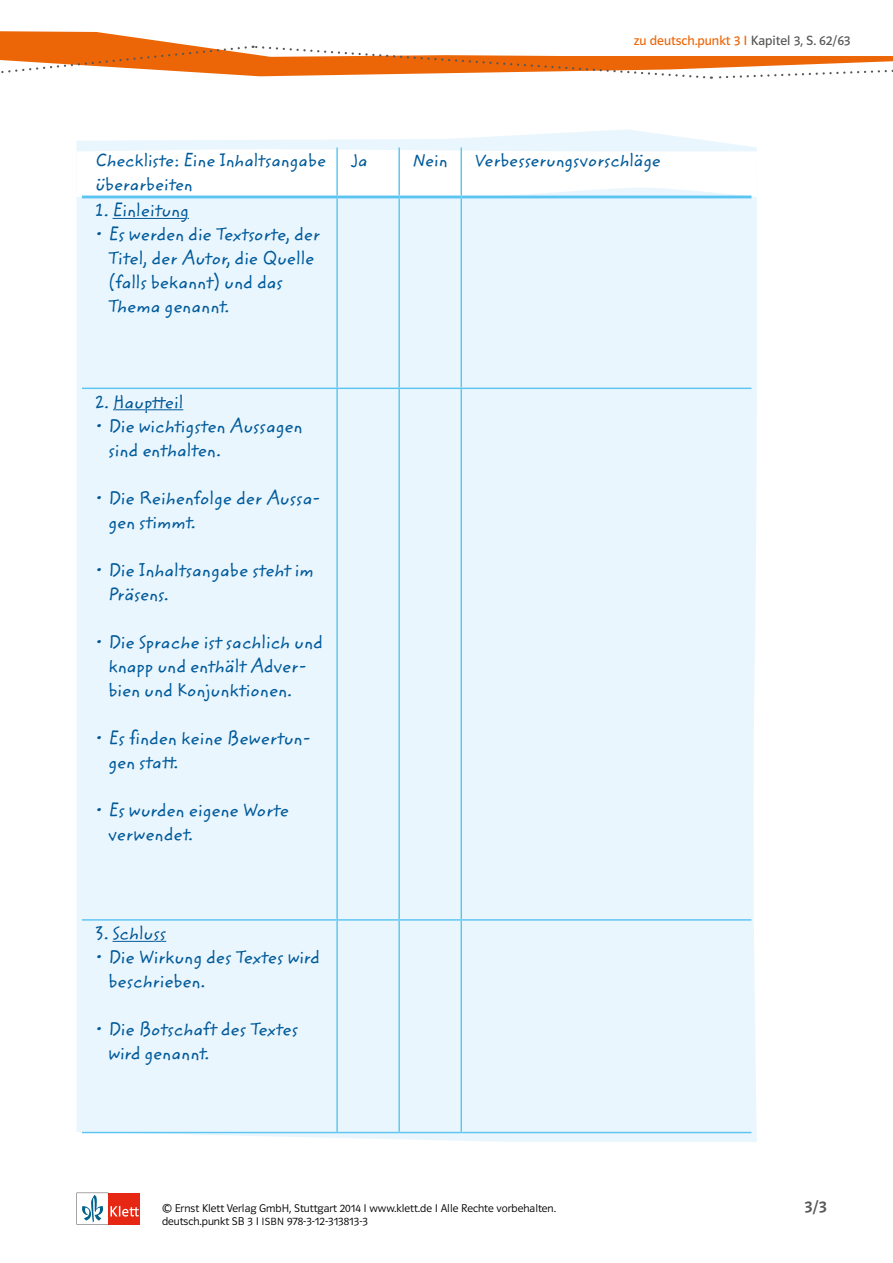
<style>
.page{position:relative;width:893px;height:1263px;background:#fff}
.page>*{position:absolute;margin:0;border:0;box-sizing:border-box;transform-origin:0 0}
.Schülerschrift_Aufzä{font:18.45px/24px "Zemke Hand ITC";color:#005a9a}
.Schülerschrift{font:18.45px "Zemke Hand ITC";color:#005a9a}
.Tabelle{font:18px/24px "Zemke Hand ITC";color:#005a9a}
.OM_Seitenzahl{font:16.5px "Polo ST11 K Krftg";color:#575756}
.Kolumnentitel{font:13.5px "Polo ST11 K Buch";color:#ec6608}
.t1{font:11.25px/12.8px "Polo ST11 K Leicht";color:#000}
.s1{color:#575756}
.s2{font-size:10.5px}
</style>
<div class="page">
<svg style="left:77px;top:1193px;width:63px;height:31px"></svg>
<svg style="left:0;top:31px;width:893px;height:48px"></svg>
<div style="left:77px;top:129px;width:680px;height:1013px;background:#eaf6fe"></div>
<hr style="left:336px;top:148px;width:2px;height:48px;background:#5bc5f2">
<hr style="left:398px;top:148px;width:2px;height:48px;background:#5bc5f2">
<hr style="left:461px;top:148px;width:1px;height:48px;background:#5bc5f2">
<hr style="left:336px;top:198px;width:2px;height:190px;background:#5bc5f2">
<hr style="left:398px;top:198px;width:2px;height:190px;background:#5bc5f2">
<hr style="left:461px;top:198px;width:1px;height:190px;background:#5bc5f2">
<hr style="left:82px;top:388px;width:255px;height:1px;background:#5bc5f2">
<hr style="left:337px;top:388px;width:62px;height:1px;background:#5bc5f2">
<hr style="left:336px;top:389px;width:2px;height:530px;background:#5bc5f2">
<hr style="left:399px;top:388px;width:62px;height:1px;background:#5bc5f2">
<hr style="left:398px;top:389px;width:2px;height:530px;background:#5bc5f2">
<hr style="left:461px;top:388px;width:290px;height:1px;background:#5bc5f2">
<hr style="left:461px;top:389px;width:1px;height:530px;background:#5bc5f2">
<hr style="left:82px;top:919px;width:255px;height:2px;background:#5bc5f2">
<hr style="left:337px;top:919px;width:62px;height:2px;background:#5bc5f2">
<hr style="left:336px;top:921px;width:2px;height:211px;background:#5bc5f2">
<hr style="left:399px;top:919px;width:62px;height:2px;background:#5bc5f2">
<hr style="left:398px;top:921px;width:2px;height:211px;background:#5bc5f2">
<hr style="left:461px;top:919px;width:290px;height:2px;background:#5bc5f2">
<hr style="left:461px;top:921px;width:1px;height:211px;background:#5bc5f2">
<hr style="left:82px;top:1132px;width:255px;height:1px;background:#5bc5f2">
<hr style="left:337px;top:1132px;width:62px;height:1px;background:#5bc5f2">
<hr style="left:399px;top:1132px;width:62px;height:1px;background:#5bc5f2">
<hr style="left:461px;top:1132px;width:290px;height:1px;background:#5bc5f2">
<svg style="left:77px;top:149px;width:680px;height:74px"></svg>
<svg style="left:113px;top:355px;width:70px;height:58px;background:#e4f2fc"></svg>
<hr style="left:113px;top:941px;width:53px;height:1px;background:#005a9a">
<svg style="left:113px;top:923px;width:54px;height:18px"></svg>
<p class="Kolumnentitel" style="left:634px;top:33px;width:218px">zu deutsch.punkt 3 I <span class="s1">Kapitel 3, S. 62/63</span></p>
<p class="Tabelle" style="left:96px;top:149px;width:232px">Checkliste: Eine Inhaltsangabe überarbeiten</p>
<p class="Tabelle" style="left:351px;top:149px;width:19px">Ja</p>
<p class="Tabelle" style="left:413px;top:149px;width:36px">Nein</p>
<p class="Tabelle" style="left:475px;top:149px;width:188px">Verbesserungsvorschläge</p>
<p class="Schülerschrift" style="left:96px;top:197px;width:95px">1. Einleitung</p>
<p class="Schülerschrift_Aufzä" style="left:108px;top:223px;width:213px;text-indent:-13px">• Es werden die Textsorte, der<br>Titel, der Autor, die Quelle (falls bekannt) und das<br>Thema genannt.</p>
<p class="Schülerschrift" style="left:96px;top:388px;width:89px">2. Hauptteil</p>
<p class="Schülerschrift_Aufzä" style="left:108px;top:414px;width:196px;text-indent:-13px">• Die wichtigsten Aussagen sind enthalten.</p>
<p class="Schülerschrift_Aufzä" style="left:108px;top:486px;width:214px;text-indent:-13px">• Die Reihenfolge der Aussa&shy;gen stimmt.</p>
<p class="Schülerschrift_Aufzä" style="left:108px;top:558px;width:207px;text-indent:-13px">• Die Inhaltsangabe steht im<br>Präsens.</p>
<p class="Schülerschrift_Aufzä" style="left:108px;top:630px;width:216px;text-indent:-13px">• Die Sprache ist sachlich und knapp und enthält Adver&shy;bien und Konjunktionen.</p>
<p class="Schülerschrift_Aufzä" style="left:108px;top:726px;width:204px;text-indent:-13px">• Es finden keine Bewertun&shy;gen statt.</p>
<p class="Schülerschrift_Aufzä" style="left:108px;top:798px;width:182px;text-indent:-13px">• Es wurden eigene Worte verwendet.</p>
<p class="Schülerschrift" style="left:96px;top:920px;width:72px">3. Schluss</p>
<p class="Schülerschrift_Aufzä" style="left:108px;top:946px;width:213px;text-indent:-13px">• Die Wirkung des Textes wird beschrieben.</p>
<p class="Schülerschrift_Aufzä" style="left:108px;top:1018px;width:192px;text-indent:-13px">• Die Botschaft des Textes wird genannt.</p>
<p class="t1" style="left:162px;top:1202px;width:396px">© Ernst Klett Verlag GmbH, Stuttgart 2014 I www.klett.de I Alle Rechte vorbehalten. deutsch.punkt SB 3 I <span class="s2">ISBN</span> 978-3-12-313813-3</p>
<p class="OM_Seitenzahl" style="left:804px;top:1197px;width:24px">3/3</p>
</div>
